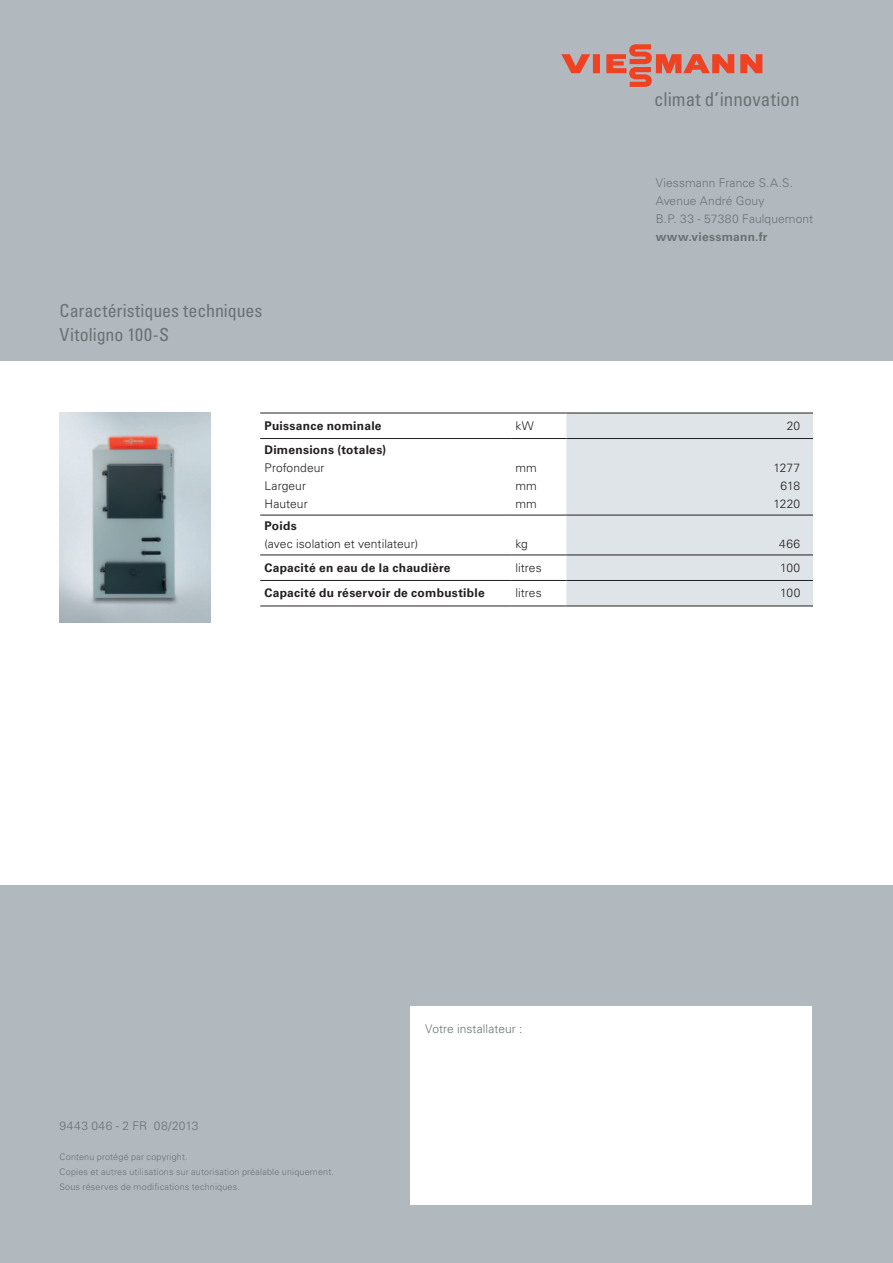
<style>
.page{position:relative;width:893px;height:1263px;background:#b1b9bf}
.page>*{position:absolute;margin:0;border:0;box-sizing:border-box;transform-origin:0 0}
.t1{font:condensed 19.05px "Univers";color:#697374}
.t2{font:condensed 18px/24px "Univers LTCYR 57";color:#697374}
.t3{font:700 12px "Univers LTCYR 65";letter-spacing:.02em;color:#231f20}
.t4{font:300 12px/18px "Univers LTCYR 45";letter-spacing:.005em;color:#231f20}
.t5{font:300 12px/18px "Univers LT Std";letter-spacing:.01em;color:#697374}
.t6{font:300 12px "Univers LTCYR 45";letter-spacing:.045em;color:#697374}
.t7{font:300 12px "Univers LTCYR 45";letter-spacing:.005em;color:#697374}
.t8{font:700 12px "Univers LT Std";letter-spacing:.02em;color:#697374}
.t9{font:300 9px/15px "Univers LTCYR 45";letter-spacing:.02em;color:#697374}
</style>
<div class="page">
<div style="left:411px;top:1007px;width:401px;height:198px;background:#fff"></div>
<div style="left:0;top:361px;width:893px;height:523px;background:#fff"></div>
<img style="left:60px;top:413px;width:150px;height:210px">
<svg style="left:561px;top:44px;width:201px;height:43px"></svg>
<div style="left:566px;top:414px;width:247px;height:192px;background:#dfe4e8"></div>
<hr style="left:260px;top:413px;width:251px;height:1px;background:#231f20">
<hr style="left:511px;top:413px;width:55px;height:1px;background:#231f20">
<hr style="left:566px;top:413px;width:247px;height:1px;background:#231f20">
<hr style="left:260px;top:606px;width:251px;height:1px;background:#231f20">
<hr style="left:511px;top:606px;width:55px;height:1px;background:#231f20">
<hr style="left:566px;top:606px;width:247px;height:1px;background:#231f20">
<hr style="left:260px;top:438px;width:251px;height:1px;background:#231f20">
<hr style="left:511px;top:438px;width:55px;height:1px;background:#231f20">
<hr style="left:566px;top:438px;width:247px;height:1px;background:#231f20">
<hr style="left:260px;top:515px;width:251px;height:1px;background:#231f20">
<hr style="left:511px;top:515px;width:55px;height:1px;background:#231f20">
<hr style="left:566px;top:515px;width:247px;height:1px;background:#231f20">
<hr style="left:260px;top:555px;width:251px;height:1px;background:#231f20">
<hr style="left:511px;top:555px;width:55px;height:1px;background:#231f20">
<hr style="left:566px;top:555px;width:247px;height:1px;background:#231f20">
<hr style="left:260px;top:580px;width:251px;height:1px;background:#231f20">
<hr style="left:511px;top:580px;width:55px;height:1px;background:#231f20">
<hr style="left:566px;top:580px;width:247px;height:1px;background:#231f20">
<h1 class="t1" style="left:654px;top:87px;width:147px">climat d’innovation</h1>
<h2 class="t2" style="left:60px;top:298px;width:205px">Caractéristiques techniques<br>Vitoligno 100-S</h2>
<h3 class="t5" style="left:656px;top:174px;width:159px">Viessmann France S.A.S.<br>Avenue André Gouy<br>B.P. 33 - 57380 Faulquemont</h3>
<h3 class="t8" style="left:656px;top:230px;width:113px">www.viessmann.fr</h3>
<h3 class="t3" style="left:264px;top:417px;width:119px">Puissance nominale</h3>
<h3 class="t4" style="left:515px;top:417px;width:20px">kW</h3>
<h3 class="t4" style="left:787px;top:417px;width:15px">20</h3>
<h3 class="t3" style="left:264px;top:441px;width:123px">Dimensions (totales)</h3>
<h3 class="t4" style="left:264px;top:459px;width:62px">Profondeur<br>Largeur<br>Hauteur</h3>
<h3 class="t4" style="left:515px;top:459px;width:23px;text-align:justify">mm mm mm</h3>
<h3 class="t4" style="left:774px;top:459px;width:28px;text-align:center">1277<br>618<br>1220</h3>
<h3 class="t3" style="left:264px;top:518px;width:34px">Poids</h3>
<h3 class="t4" style="left:264px;top:535px;width:155px">(avec isolation et ventilateur)</h3>
<h3 class="t4" style="left:515px;top:535px;width:14px">kg</h3>
<h3 class="t4" style="left:779px;top:535px;width:23px">466</h3>
<h3 class="t3" style="left:264px;top:559px;width:188px">Capacité en eau de la chaudière</h3>
<h3 class="t4" style="left:515px;top:558px;width:28px">litres</h3>
<h3 class="t4" style="left:780px;top:558px;width:22px">100</h3>
<h3 class="t3" style="left:265px;top:585px;width:222px">Capacité du réservoir de combustible</h3>
<h3 class="t4" style="left:515px;top:584px;width:28px">litres</h3>
<h3 class="t4" style="left:780px;top:584px;width:22px">100</h3>
<h3 class="t6" style="left:60px;top:1117px;width:141px">9443 046 - 2 FR 08/2013</h3>
<p class="t9" style="left:60px;top:1149px;width:276px">Contenu protégé par copyright.<br>Copies et autres utilisations sur autorisation préalable uniquement.<br>Sous réserves de modifications techniques.</p>
<h3 class="t7" style="left:425px;top:1021px;width:99px">Votre installateur :</h3>
</div>
